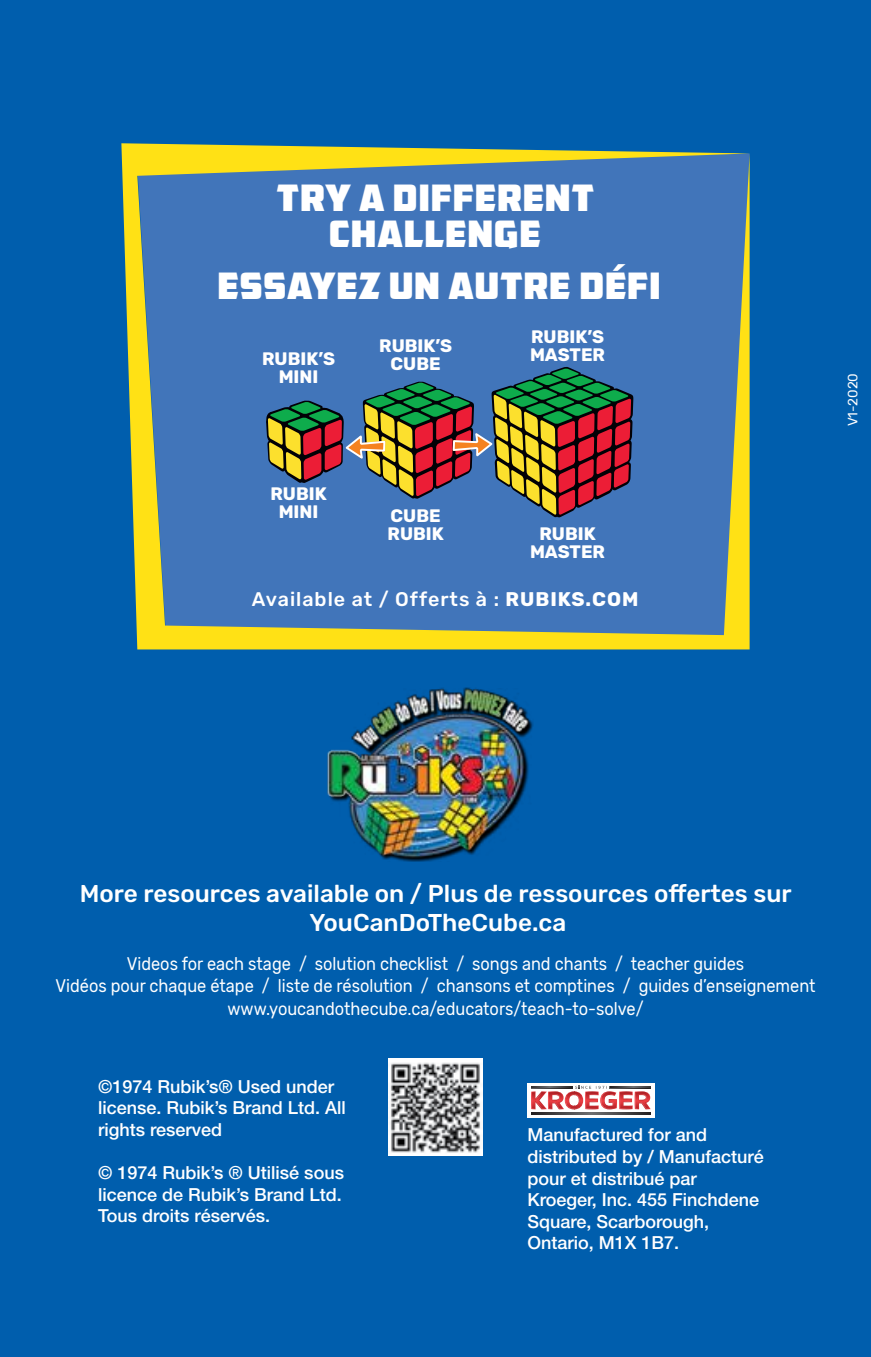
<style>
.page{position:relative;width:871px;height:1357px;background:#005ead}
.page>*{position:absolute;margin:0;border:0;box-sizing:border-box;transform-origin:0 0}
.t1{font:36px/36px "AMCAP Eternal";color:#fff;text-align:center}
.t2{font:500 24.3px/29.2px "Rubik";color:#fff;text-align:center}
.t3{font:500 19.57px "Rubik";letter-spacing:.05em;color:#fff}
.t4{font:18.22px/22.5px "Rubik";color:#fff;text-align:center;scale:.9 1}
.t5{font:500 18px/21.6px "Helvetica Neue";color:#fff}
.t6{font:700 18px/18px "Rubik";color:#fff;text-align:center}
.t7{font:13.5px "Rubik";color:#fff}
.s1{font-weight:700}
</style>
<div class="page">
<img style="left:389px;top:1058px;width:93px;height:97px">
<svg style="left:121px;top:143px;width:628px;height:506px;background:#5983a2"></svg>
<svg style="left:266px;top:367px;width:367px;height:150px;background:#666566"></svg>
<svg style="left:527px;top:1083px;width:128px;height:34px"></svg>
<svg style="left:531px;top:1112px;width:119px;height:2px"></svg>
<svg style="left:532px;top:1113px;width:118px;height:1px"></svg>
<svg style="left:531px;top:1086px;width:119px;height:23px;background:#d68e90"></svg>
<img style="left:327px;top:687px;width:206px;height:175px">
<h1 class="t1" style="left:276px;top:180px;width:320px">TRY A DIFFERENT<br>CHALLENGE</h1>
<h1 class="t1" style="left:217px;top:267px;width:446px">ESSAYEZ UN AUTRE DÉFI</h1>
<p class="t6" style="left:262px;top:350px;width:74px">RUBIK’S<br>MINI</p>
<p class="t6" style="left:270px;top:485px;width:58px">RUBIK<br>MINI</p>
<p class="t6" style="left:379px;top:338px;width:74px">RUBIK’S<br>CUBE</p>
<p class="t6" style="left:387px;top:507px;width:58px;text-align:left">CUBE<br>RUBIK</p>
<p class="t6" style="left:530px;top:328px;width:77px;text-align:left">RUBIK’S<br>MASTER</p>
<p class="t6" style="left:530px;top:525px;width:77px">RUBIK<br>MASTER</p>
<p class="t3" style="left:252px;top:588px;width:388px">Available at / Offerts à : <span class="s1">RUBIKS.COM</span></p>
<p class="t7" style="left:845px;top:426px;width:55px;rotate:-90deg">V1-2020</p>
<h2 class="t2" style="left:80px;top:880px;width:713px">More resources available on / Plus de ressources offertes sur<br>YouCanDoTheCube.ca</h2>
<p class="t4" style="left:55px;top:952px;width:846px">Videos for each stage / solution checklist / songs and chants / teacher guides<br>Vidéos pour chaque étape / liste de résolution / chansons et comptines / guides d’enseignement www.youcandothecube.ca/educators/teach-to-solve/</p>
<p class="t5" style="left:98px;top:1075px;width:249px">©1974 Rubik’s® Used under license. Rubik’s Brand Ltd. All rights reserved</p>
<p class="t5" style="left:98px;top:1162px;width:247px">© 1974 Rubik’s ® Utilisé sous licence de Rubik’s Brand Ltd.<br>Tous droits réservés.</p>
<p class="t5" style="left:527px;top:1124px;width:238px">Manufactured for and distributed by / Manufacturé pour et distribué par<br>Kroeger, Inc. 455 Finchdene<br>Square, Scarborough,<br>Ontario, M1X 1B7.</p>
</div>
